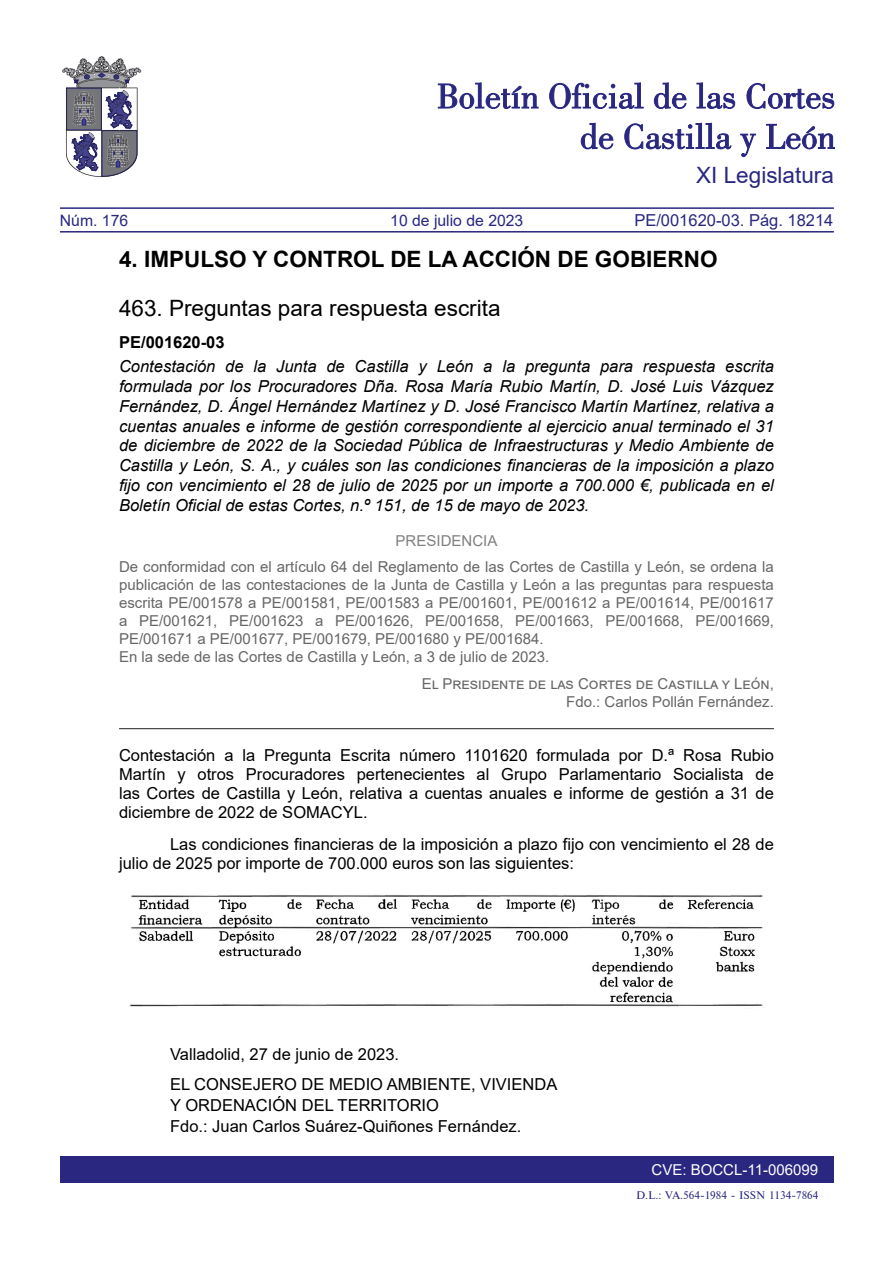
<style>
.page{position:relative;width:893px;height:1263px;background:#fff}
.page>*{position:absolute;margin:0;border:0;box-sizing:border-box;transform-origin:0 0}
.APARTADO{font:700 22.5px "Arial";color:#000}
.SUBAPARTADO{font:22.5px "Arial";color:#000}
.t1{font:22.5px "Arial";color:#292780}
.ENTRADILLA{font:italic 16.5px/19.8px "Arial";color:#000;text-align:justify}
.RESPUESTA_CONTESTACI{font:16.5px/19px "Arial";color:#000;text-align:justify}
.TEXTO_NORMAL{font:16.5px/19px "Arial";color:#000}
.firma{font:16.5px/21px "Arial";color:#000}
.Fecha{font:16.5px "Arial";color:#000}
.t2{font:16.5px "Arial";color:#292780}
.NÚMERO_CLAVE{font:700 16.5px "Arial";color:#000}
.t3{font:15.75px "Arial";color:#292780}
.TEXTO_CLARO{font:15px/18px "Arial";color:#666;text-align:justify}
.firma_claro{font:15px/18px "Arial";color:#666;text-align:right}
.t4{font:15px "Arial";color:#fff}
.PRESIDENCIA{font:15px "Arial";color:#808080}
.t5{font:10.5px "Times";color:#292780}
</style>
<div class="page">
<div style="left:60px;top:1157px;width:773px;height:26px;background:#292780"></div>
<svg style="left:438px;top:82px;width:100px;height:27px"></svg>
<svg style="left:549px;top:82px;width:95px;height:27px"></svg>
<svg style="left:654px;top:82px;width:32px;height:27px"></svg>
<svg style="left:697px;top:82px;width:38px;height:27px"></svg>
<svg style="left:747px;top:83px;width:87px;height:26px"></svg>
<svg style="left:581px;top:123px;width:32px;height:26px"></svg>
<svg style="left:624px;top:123px;width:107px;height:26px"></svg>
<svg style="left:740px;top:134px;width:16px;height:23px"></svg>
<svg style="left:766px;top:124px;width:69px;height:25px"></svg>
<svg style="left:62px;top:56px;width:79px;height:121px"></svg>
<hr style="left:60px;top:231px;width:774px;height:2px;background:#292780">
<hr style="left:60px;top:207px;width:774px;height:2px;background:#292780">
<hr style="left:119px;top:728px;width:655px;height:1px;background:#231f20">
<img style="left:129px;top:895px;width:636px;height:113px">
<h1 class="t1" style="left:696px;top:160px;width:139px">XI Legislatura</h1>
<p class="t3" style="left:60px;top:210px;width:70px">Núm. 176</p>
<p class="t3" style="left:390px;top:210px;width:135px">10 de julio de 2023</p>
<p class="t2" style="left:634px;top:209px;width:201px">PE/001620-03. Pág. 18214</p>
<h1 class="APARTADO" style="left:119px;top:243px;width:600px">4. IMPULSO Y CONTROL DE LA ACCIÓN DE GOBIERNO</h1>
<h2 class="SUBAPARTADO" style="left:119px;top:292px;width:383px">463. Preguntas para respuesta escrita</h2>
<p class="NÚMERO_CLAVE" style="left:119px;top:331px;width:107px">PE/001620-03</p>
<p class="ENTRADILLA" style="left:119px;top:357px;width:656px">Contestación de la Junta de Castilla y León a la pregunta para respuesta escrita formulada por los Procuradores Dña. Rosa María Rubio Martín, D. José Luis Vázquez Fernández, D. Ángel Hernández Martínez y D. José Francisco Martín Martínez, relativa a cuentas anuales e informe de gestión correspondiente al ejercicio anual terminado el 31 de diciembre de 2022 de la Sociedad Pública de Infraestructuras y Medio Ambiente de Castilla y León, S. A., y cuáles son las condiciones financieras de la imposición a plazo fijo con vencimiento el 28 de julio de 2025 por un importe a 700.000 €, publicada en el Boletín Oficial de estas Cortes, n.º 151, de 15 de mayo de 2023.</p>
<p class="PRESIDENCIA" style="left:396px;top:530px;width:103px">PRESIDENCIA</p>
<p class="TEXTO_CLARO" style="left:119px;top:558px;width:656px">De conformidad con el artículo 64 del Reglamento de las Cortes de Castilla y León, se ordena la publicación de las contestaciones de la Junta de Castilla y León a las preguntas para respuesta escrita PE/001578 a PE/001581, PE/001583 a PE/001601, PE/001612 a PE/001614, PE/001617 a PE/001621, PE/001623 a PE/001626, PE/001658, PE/001663, PE/001668, PE/001669, PE/001671 a PE/001677, PE/001679, PE/001680 y PE/001684.</p>
<p class="TEXTO_CLARO" style="left:119px;top:648px;width:432px">En la sede de las Cortes de Castilla y León, a 3 de julio de 2023.</p>
<p class="firma_claro" style="left:422px;top:674px;width:353px">El Presidente de las Cortes de Castilla y León,<br>Fdo.: Carlos Pollán Fernández.</p>
<p class="RESPUESTA_CONTESTACI" style="left:119px;top:745px;width:656px">Contestación a la Pregunta Escrita número 1101620 formulada por D.ª Rosa Rubio Martín y otros Procuradores pertenecientes al Grupo Parlamentario Socialista de las Cortes de Castilla y León, relativa a cuentas anuales e informe de gestión a 31 de diciembre de 2022 de SOMACYL.</p>
<p class="TEXTO_NORMAL" style="left:119px;top:834px;width:656px;text-indent:51px">Las condiciones financieras de la imposición a plazo fijo con vencimiento el 28 de julio de 2025 por importe de 700.000 euros son las siguientes:</p>
<p class="Fecha" style="left:170px;top:1043px;width:231px">Valladolid, 27 de junio de 2023.</p>
<p class="firma" style="left:170px;top:1073px;width:389px">EL CONSEJERO DE MEDIO AMBIENTE, VIVIENDA<br>Y ORDENACIÓN DEL TERRITORIO<br>Fdo.: Juan Carlos Suárez-Quiñones Fernández.</p>
<p class="t4" style="left:652px;top:1160px;width:168px">CVE: BOCCL-11-006099</p>
<p class="t5" style="left:636px;top:1189px;width:184px">D.L.: VA.564-1984 - ISSN 1134-7864</p>
</div>
